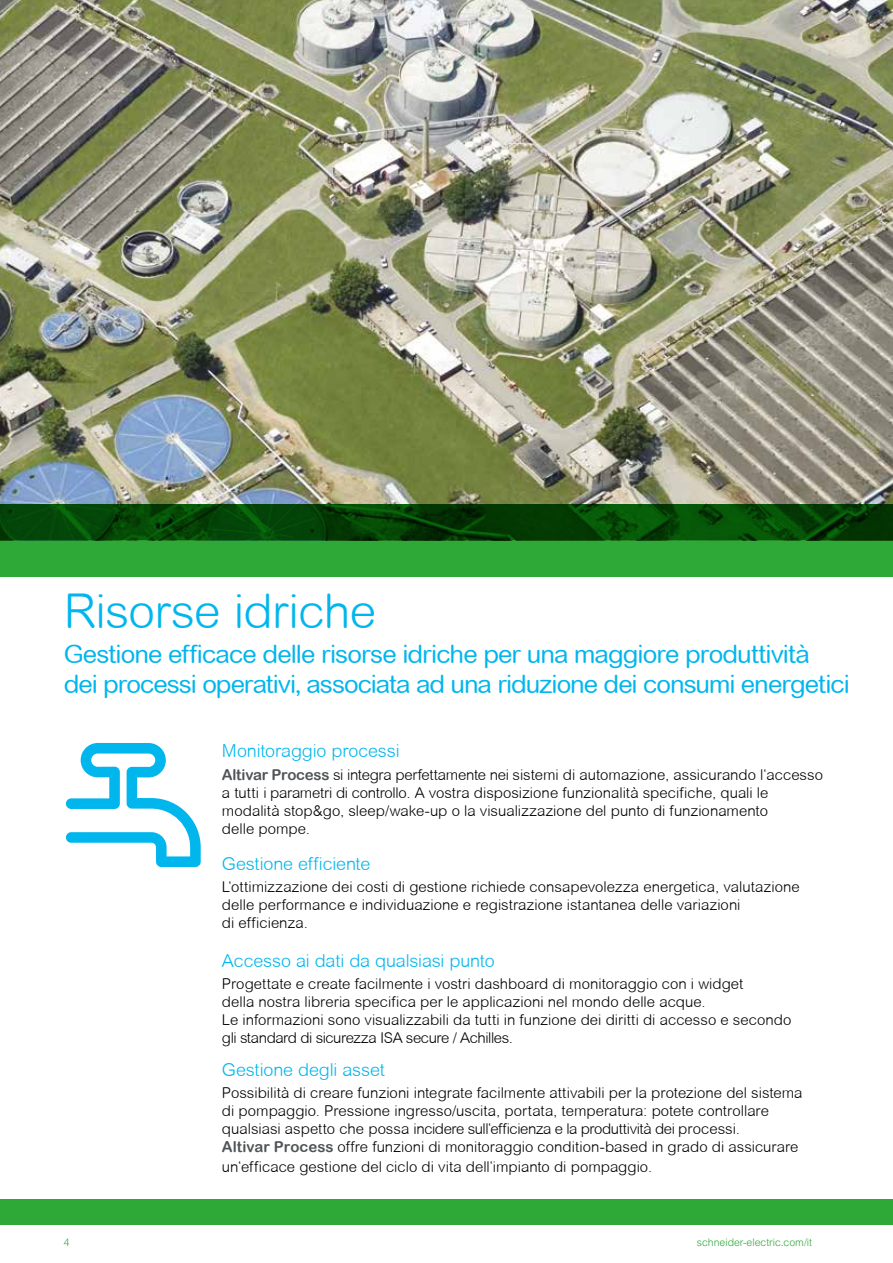
<style>
.page{position:relative;width:893px;height:1263px;background:#fff}
.page>*{position:absolute;margin:0;border:0;box-sizing:border-box;transform-origin:0 0}
.t1{font:300 48px "Arial Rounded MT";letter-spacing:-.015em;color:#00b6ed}
.t2{font:25.5px/30.6px "Arial Rounded MT";letter-spacing:-.035em;color:#00b6ed}
.t3{font:300 18px "Arial Rounded MT";letter-spacing:-.01em;color:#00b6ed}
.t4{font:300 15px/18px "Arial Rounded MT";color:#000}
.t5{font:300 10.5px "Arial MT Std";color:#2ea836}
.s1{font-family:"Arial Rounded MT Bold";font-weight:400;color:#505456}
</style>
<div class="page">
<div style="left:0;top:1199px;width:893px;height:26px;background:#2ea836"></div>
<img style="left:0;top:0;width:893px;height:504px">
<svg style="left:66px;top:743px;width:135px;height:124px"></svg>
<div style="left:0;top:504px;width:893px;height:72px;background:#2ea836"></div>
<svg style="left:0;top:504px;width:893px;height:35px"></svg>
<h1 class="t1" style="left:64px;top:583px;width:314px">Risorse idriche</h1>
<h2 class="t2" style="left:64px;top:638px;width:788px">Gestione efficace delle risorse idriche per una maggiore produttività dei processi operativi, associata ad una riduzione dei consumi energetici</h2>
<p class="t3" style="left:222px;top:741px;width:179px">Monitoraggio processi</p>
<p class="t4" style="left:222px;top:765px;width:603px"><span class="s1">Altivar Process</span> si integra perfettamente nei sistemi di automazione, assicurando l‘accesso a tutti i parametri di controllo. A vostra disposizione funzionalità specifiche, quali le modalità stop&amp;go, sleep/wake-up o la visualizzazione del punto di funzionamento<br>delle pompe.</p>
<p class="t3" style="left:222px;top:853px;width:150px">Gestione efficiente</p>
<p class="t4" style="left:222px;top:878px;width:579px">L‘ottimizzazione dei costi di gestione richiede consapevolezza energetica, valutazione delle performance e individuazione e registrazione istantanea delle variazioni<br>di efficienza.</p>
<p class="t3" style="left:222px;top:950px;width:274px">Accesso ai dati da qualsiasi punto</p>
<p class="t4" style="left:222px;top:975px;width:571px">Progettate e create facilmente i vostri dashboard di monitoraggio con i widget<br>della nostra libreria specifica per le applicazioni nel mondo delle acque.<br>Le informazioni sono visualizzabili da tutti in funzione dei diritti di accesso e secondo gli standard di sicurezza ISA secure / Achilles.</p>
<p class="t3" style="left:222px;top:1059px;width:164px">Gestione degli asset</p>
<p class="t4" style="left:222px;top:1083px;width:582px">Possibilità di creare funzioni integrate facilmente attivabili per la protezione del sistema di pompaggio. Pressione ingresso/uscita, portata, temperatura: potete controllare qualsiasi aspetto che possa incidere sull‘efficienza e la produttività dei processi.<br><span class="s1">Altivar Process</span> offre funzioni di monitoraggio condition-based in grado di assicurare</p>
<p class="t4" style="left:222px;top:1157px;width:432px">un‘efficace gestione del ciclo di vita dell‘impianto di pompaggio.</p>
<p class="t5" style="left:64px;top:1236px;width:7px">4</p>
<p class="t5" style="left:697px;top:1236px;width:117px">schneider-electric.com/it</p>
</div>
